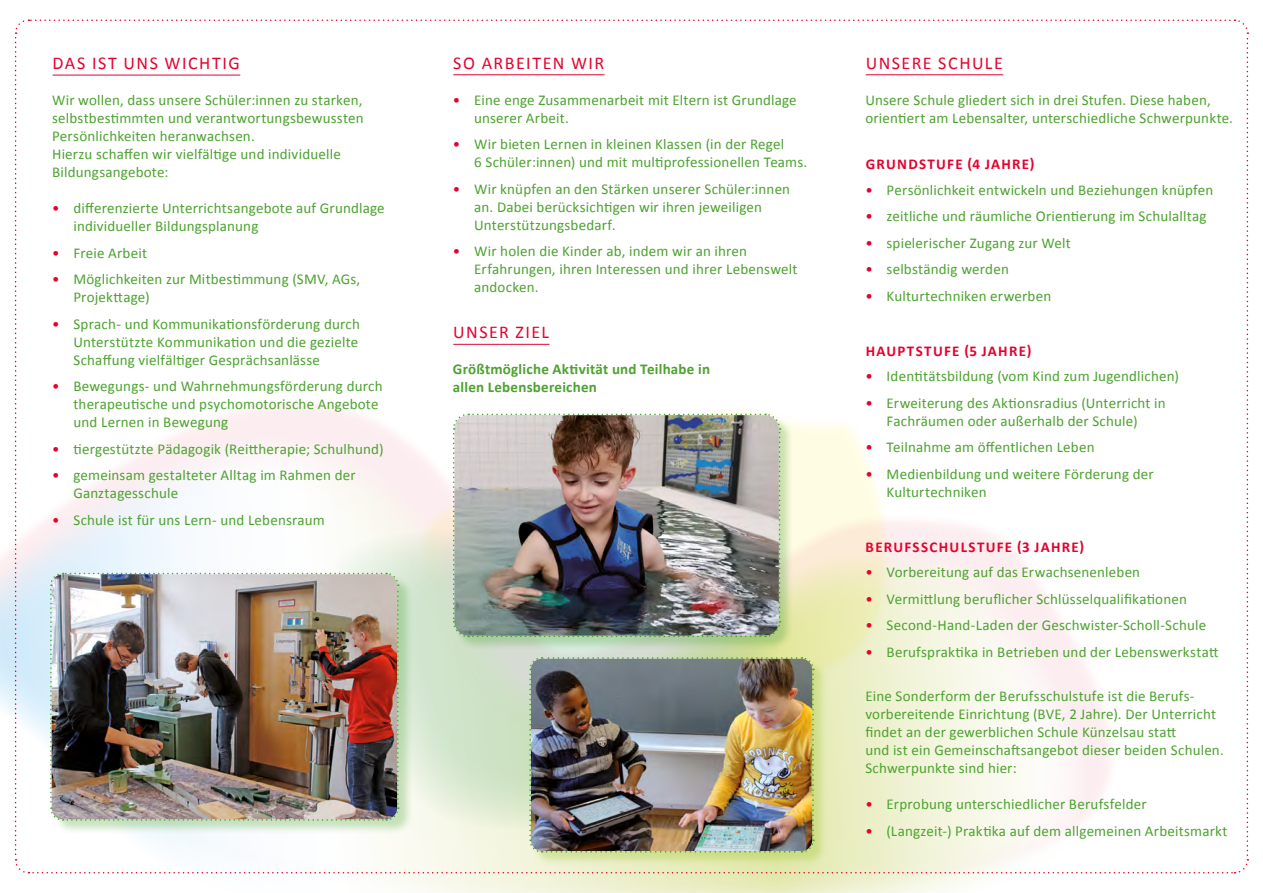
<style>
.page{position:relative;width:1263px;height:893px;background:#fff}
.page>*{position:absolute;margin:0;border:0;box-sizing:border-box;transform-origin:0 0}
.t1{font:18px "Calibri";letter-spacing:.085em;color:#e4032e}
.t2{font:15px/18px "Calibri";letter-spacing:.01em;color:#4ca22f}
.t3{font:700 15px "Calibri";letter-spacing:.085em;color:#e4032e}
.t4{font:700 15px/18px "Calibri";letter-spacing:.015em;color:#4ca22f}
.s1{color:#e4032e}
</style>
<div class="page">
<svg style="left:0;top:547px;width:986px;height:346px"></svg>
<img style="left:14px;top:19px;width:1235px;height:855px">
<p class="t1" style="left:53px;top:52px;width:189px">DAS IST UNS WICHTIG</p>
<p class="t2" style="left:52px;top:91px;width:313px">Wir wollen, dass unsere Schüler:innen zu starken, selbstbestimmten und verantwortungsbewussten Persönlichkeiten heranwachsen.<br>Hierzu schaffen wir vielfältige und individuelle Bildungsangebote:</p>
<p class="t2" style="left:73px;top:199px;width:313px;text-indent:-21px"><span class="s1">•</span> differenzierte Unterrichtsangebote auf Grundlage individueller Bildungsplanung</p>
<p class="t2" style="left:52px;top:244px;width:96px"><span class="s1">•</span> Freie Arbeit</p>
<p class="t2" style="left:73px;top:270px;width:288px;text-indent:-21px"><span class="s1">•</span> Möglichkeiten zur Mitbestimmung (SMV, AGs,<br>Projekttage)</p>
<p class="t2" style="left:73px;top:315px;width:288px;text-align:justify;text-indent:-21px"><span class="s1">•</span> Sprach- und Kommunikationsförderung durch Unterstützte Kommunikation und die gezielte Schaffung vielfältiger Gesprächsanlässe</p>
<p class="t2" style="left:73px;top:377px;width:311px;text-indent:-21px"><span class="s1">•</span> Bewegungs- und Wahrnehmungsförderung durch therapeutische und psychomotorische Angebote und Lernen in Bewegung</p>
<p class="t2" style="left:52px;top:440px;width:333px"><span class="s1">•</span> tiergestützte Pädagogik (Reittherapie; Schulhund)</p>
<p class="t2" style="left:73px;top:466px;width:284px;text-indent:-21px"><span class="s1">•</span> gemeinsam gestalteter Alltag im Rahmen der<br>Ganztagesschule</p>
<p class="t2" style="left:52px;top:511px;width:274px"><span class="s1">•</span> Schule ist für uns Lern- und Lebensraum</p>
<p class="t1" style="left:453px;top:51px;width:152px">SO ARBEITEN WIR</p>
<p class="t2" style="left:474px;top:91px;width:324px;text-indent:-21px"><span class="s1">•</span> Eine enge Zusammenarbeit mit Eltern ist Grundlage unserer Arbeit.</p>
<p class="t2" style="left:474px;top:135px;width:335px;text-indent:-21px"><span class="s1">•</span> Wir bieten Lernen in kleinen Klassen (in der Regel<br>6 Schüler:innen) und mit multiprofessionellen Teams.</p>
<p class="t2" style="left:474px;top:180px;width:318px;text-indent:-21px"><span class="s1">•</span> Wir knüpfen an den Stärken unserer Schüler:innen an. Dabei berücksichtigen wir ihren jeweiligen<br>Unterstützungsbedarf.</p>
<p class="t2" style="left:474px;top:242px;width:325px;text-indent:-21px"><span class="s1">•</span> Wir holen die Kinder ab, indem wir an ihren<br>Erfahrungen, ihren Interessen und ihrer Lebenswelt andocken.</p>
<p class="t1" style="left:453px;top:321px;width:97px">UNSER ZIEL</p>
<p class="t4" style="left:453px;top:360px;width:259px">Größtmögliche Aktivität und Teilhabe in allen Lebensbereichen</p>
<p class="t1" style="left:866px;top:51px;width:139px">UNSERE SCHULE</p>
<p class="t2" style="left:865px;top:91px;width:369px">Unsere Schule gliedert sich in drei Stufen. Diese haben, orientiert am Lebensalter, unterschiedliche Schwerpunkte.</p>
<p class="t3" style="left:866px;top:155px;width:170px">GRUNDSTUFE (4 JAHRE)</p>
<p class="t2" style="left:865px;top:181px;width:349px"><span class="s1">•</span> Persönlichkeit entwickeln und Beziehungen knüpfen</p>
<p class="t2" style="left:865px;top:207px;width:343px"><span class="s1">•</span> zeitliche und räumliche Orientierung im Schulalltag</p>
<p class="t2" style="left:865px;top:234px;width:207px"><span class="s1">•</span> spielerischer Zugang zur Welt</p>
<p class="t2" style="left:865px;top:260px;width:145px"><span class="s1">•</span> selbständig werden</p>
<p class="t2" style="left:865px;top:287px;width:187px"><span class="s1">•</span> Kulturtechniken erwerben</p>
<p class="t3" style="left:866px;top:341px;width:167px">HAUPTSTUFE (5 JAHRE)</p>
<p class="t2" style="left:865px;top:367px;width:315px"><span class="s1">•</span> Identitätsbildung (vom Kind zum Jugendlichen)</p>
<p class="t2" style="left:865px;top:394px;width:302px;text-align:center"><span class="s1">•</span> Erweiterung des Aktionsradius (Unterricht in<br>Fachräumen oder außerhalb der Schule)</p>
<p class="t2" style="left:865px;top:438px;width:231px"><span class="s1">•</span> Teilnahme am öffentlichen Leben</p>
<p class="t2" style="left:887px;top:465px;width:269px;text-indent:-21px"><span class="s1">•</span> Medienbildung und weitere Förderung der<br>Kulturtechniken</p>
<p class="t3" style="left:866px;top:537px;width:220px">BERUFSSCHULSTUFE (3 JAHRE)</p>
<p class="t2" style="left:865px;top:563px;width:276px"><span class="s1">•</span> Vorbereitung auf das Erwachsenenleben</p>
<p class="t2" style="left:865px;top:590px;width:323px"><span class="s1">•</span> Vermittlung beruflicher Schlüsselqualifikationen</p>
<p class="t2" style="left:865px;top:616px;width:342px"><span class="s1">•</span> Second-Hand-Laden der Geschwister-Scholl-Schule</p>
<p class="t2" style="left:865px;top:643px;width:355px"><span class="s1">•</span> Berufspraktika in Betrieben und der Lebenswerkstatt</p>
<p class="t2" style="left:865px;top:687px;width:360px">Eine Sonderform der Berufsschulstufe ist die Berufs&shy;vorbereitende Einrichtung (BVE, 2 Jahre). Der Unterricht findet an der gewerblichen Schule Künzelsau statt<br>und ist ein Gemeinschaftsangebot dieser beiden Schulen.<br>Schwerpunkte sind hier:</p>
<p class="t2" style="left:865px;top:795px;width:283px"><span class="s1">•</span> Erprobung unterschiedlicher Berufsfelder</p>
<p class="t2" style="left:865px;top:822px;width:364px"><span class="s1">•</span> (Langzeit-) Praktika auf dem allgemeinen Arbeitsmarkt</p>
</div>
